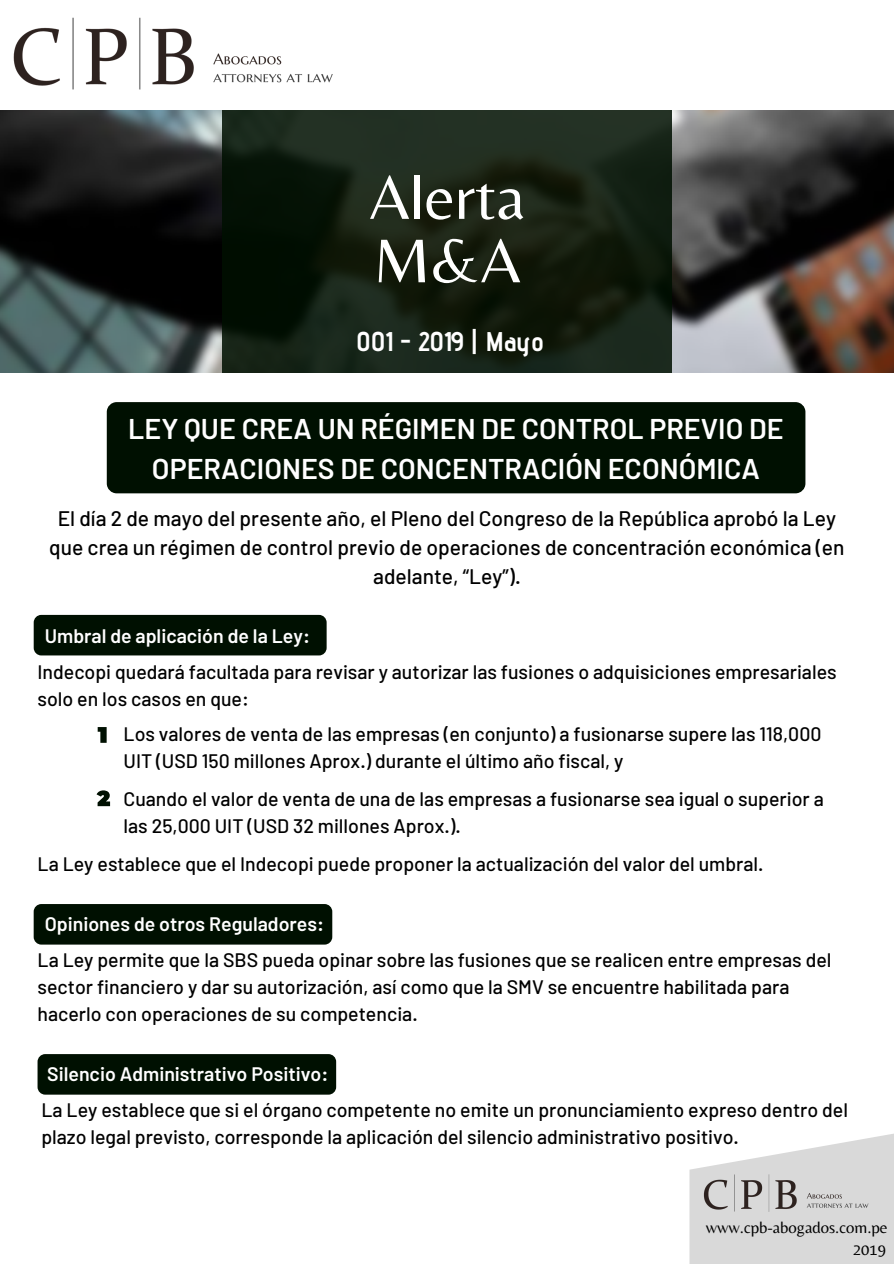
<style>
.page{position:relative;width:894px;height:1264px;background:#fff}
.page>*{position:absolute;margin:0;border:0;box-sizing:border-box;transform-origin:0 0}
.t1{font:64.2px "Belleza";color:#fff}
.t2{font:600 28.5px/39.5px "Barlow";color:#fff;text-align:center}
.t3{font:700 27px "Advent Pro";color:#fff}
.t4{font:500 21px/29.2px "Barlow";color:#000;text-align:center}
.t5{font:500 19.5px/27px "Barlow";color:#000}
.t6{font:600 19.5px "Barlow";color:#fff}
.t7{font:16.65px/22.6px "Belleza";color:#000;text-align:right}
</style>
<div class="page">
<img style="left:13px;top:17px;width:320px;height:73px">
<img style="left:0;top:110px;width:893px;height:263px">
<svg style="left:222px;top:110px;width:449px;height:262px;background:#152013"></svg>
<div style="left:107px;top:402px;width:698px;height:91px;background:#001001;border-radius:10px"></div>
<svg style="left:689px;top:1134px;width:204px;height:129px"></svg>
<img style="left:699px;top:1169px;width:171px;height:47px">
<div style="left:34px;top:615px;width:292px;height:40px;background:#001001;border-radius:8px"></div>
<svg style="left:98px;top:727px;width:9px;height:15px"></svg>
<svg style="left:96px;top:790px;width:14px;height:16px"></svg>
<div style="left:34px;top:904px;width:298px;height:40px;background:#001001;border-radius:8px"></div>
<div style="left:38px;top:1054px;width:298px;height:40px;background:#001001;border-radius:8px"></div>
<h1 class="t1" style="left:369px;top:159px;width:157px">Alerta</h1>
<h1 class="t1" style="left:373px;top:223px;width:149px">M&amp;A</h1>
<h3 class="t3" style="left:356px;top:324px;width:189px">001 - 2019 | Mayo</h3>
<h2 class="t2" style="left:128px;top:408px;width:656px">LEY QUE CREA UN RÉGIMEN DE CONTROL PREVIO DE<br>OPERACIONES DE CONCENTRACIÓN ECONÓMICA</h2>
<p class="t4" style="left:49px;top:502px;width:796px">El día 2 de mayo del presente año, el Pleno del Congreso de la República aprobó la Ley que crea un régimen de control previo de operaciones de concentración económica (en adelante, “Ley”).</p>
<p class="t6" style="left:45px;top:623px;width:266px">Umbral de aplicación de la Ley:</p>
<p class="t5" style="left:38px;top:657px;width:800px">Indecopi quedará facultada para revisar y autorizar las fusiones o adquisiciones empresariales solo en los casos en que:</p>
<p class="t5" style="left:123px;top:719px;width:699px">Los valores de venta de las empresas (en conjunto) a fusionarse supere las 118,000<br>UIT (USD 150 millones Aprox.) durante el último año fiscal, y</p>
<p class="t5" style="left:123px;top:784px;width:701px">Cuando el valor de venta de una de las empresas a fusionarse sea igual o superior a las 25,000 UIT (USD 32 millones Aprox.).</p>
<p class="t5" style="left:38px;top:849px;width:727px">La Ley establece que el Indecopi puede proponer la actualización del valor del umbral.</p>
<p class="t6" style="left:45px;top:911px;width:281px">Opiniones de otros Reguladores:</p>
<p class="t5" style="left:38px;top:946px;width:795px">La Ley permite que la SBS pueda opinar sobre las fusiones que se realicen entre empresas del sector financiero y dar su autorización, así como que la SMV se encuentre habilitada para hacerlo con operaciones de su competencia.</p>
<p class="t6" style="left:47px;top:1061px;width:282px">Silencio Administrativo Positivo:</p>
<p class="t5" style="left:41px;top:1096px;width:807px">La Ley establece que si el órgano competente no emite un pronunciamiento expreso dentro del plazo legal previsto, corresponde la aplicación del silencio administrativo positivo.</p>
<p class="t7" style="left:705px;top:1215px;width:183px">www.cpb-abogados.com.pe<br>2019</p>
</div>
